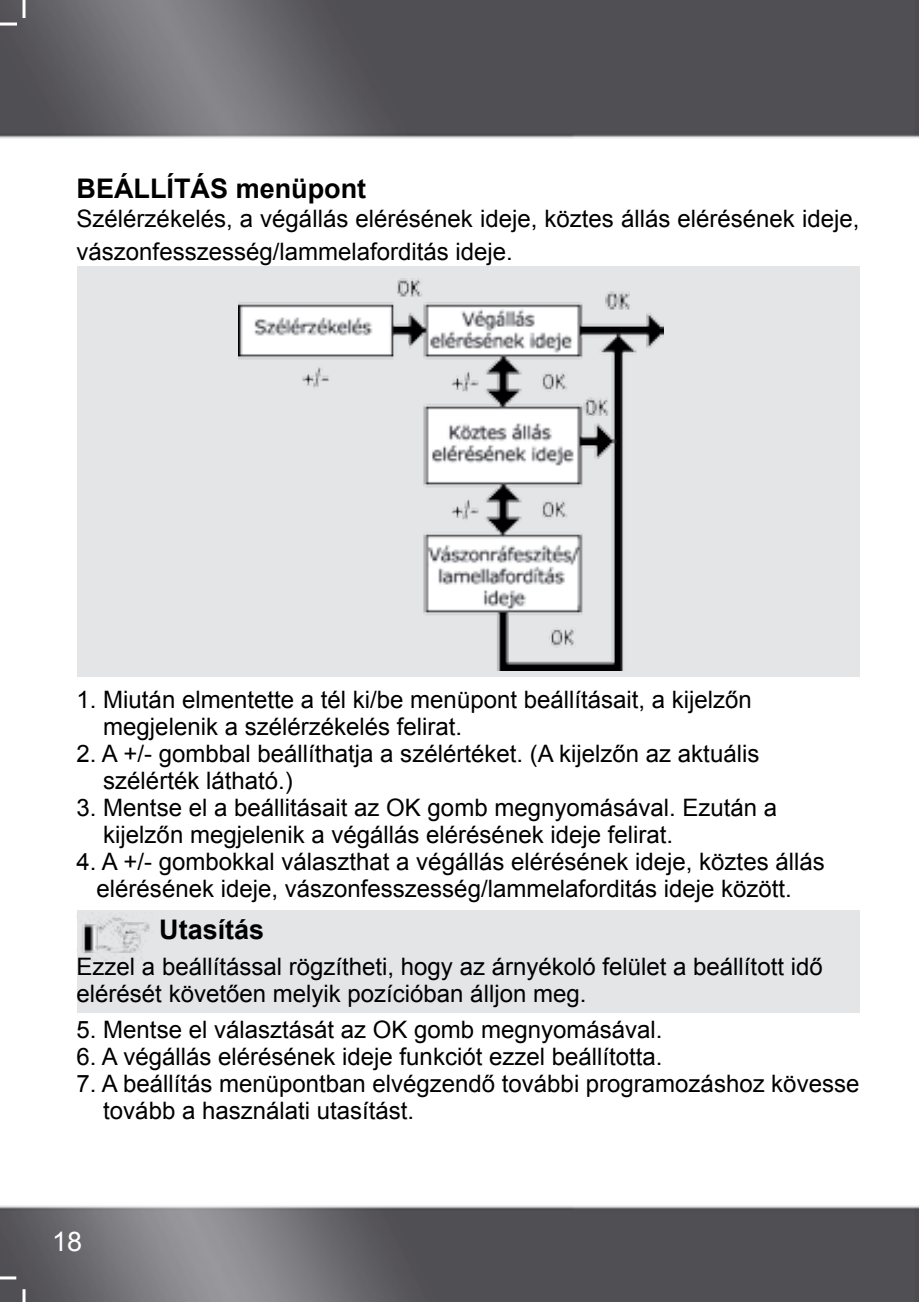
<style>
.page{position:relative;width:919px;height:1302px;background:#fff}
.page>*{position:absolute;margin:0;border:0;box-sizing:border-box;transform-origin:0 0}
.t1{font:700 27px "Arial";color:#000}
.t2{font:27px "Arial";color:#fff}
.t3{font:24px/27px "Arial";color:#000}
</style>
<div class="page">
<img style="left:0;top:0;width:919px;height:1301px">
<hr style="left:0;top:1276px;width:16px;height:3px;background:#fff">
<hr style="left:0;top:23px;width:17px;height:3px;background:#fff">
<svg style="left:23px;top:1288px;width:3px;height:13px"></svg>
<hr style="left:23px;top:0;width:3px;height:18px;background:#fff">
<div style="left:77px;top:910px;width:782px;height:102px;background:#e3e5e6"></div>
<div style="left:77px;top:266px;width:782px;height:410px;background:#e3e5e6"></div>
<img style="left:238px;top:278px;width:425px;height:392px">
<img style="left:81px;top:915px;width:69px;height:39px">
<p class="t1" style="left:77px;top:171px;width:291px">BEÁLLÍTÁS menüpont</p>
<p class="t3" style="left:77px;top:203px;width:784px;line-height:32.4px">Szélérzékelés, a végállás elérésének ideje, köztes állás elérésének ideje, vászonfesszesség/lammelaforditás ideje.</p>
<p class="t3" style="left:103px;top:686px;width:650px;text-indent:-27px">1. Miután elmentette a tél ki/be menüpont beállításait, a kijelzőn megjelenik a szélérzékelés felirat.</p>
<p class="t3" style="left:103px;top:740px;width:657px;text-indent:-27px">2. A +/- gombbal beállíthatja a szélértéket. (A kijelzőn az aktuális szélérték látható.)</p>
<p class="t3" style="left:103px;top:794px;width:675px;text-indent:-27px">3. Mentse el a beállitásait az OK gomb megnyomásával. Ezután a kijelzőn megjelenik a végállás elérésének ideje felirat.</p>
<p class="t3" style="left:77px;top:848px;width:749px;text-align:center">4. A +/- gombokkal választhat a végállás elérésének ideje, köztes állás elérésének ideje, vászonfesszesség/lammelaforditás ideje között.</p>
<p class="t1" style="left:159px;top:911px;width:107px">Utasítás</p>
<p class="t3" style="left:77px;top:953px;width:747px">Ezzel a beállítással rögzítheti, hogy az árnyékoló felület a beállított idő elérését követően melyik pozícióban álljon meg.</p>
<p class="t3" style="left:77px;top:1016px;width:587px">5. Mentse el választását az OK gomb megnyomásával.</p>
<p class="t3" style="left:77px;top:1043px;width:587px">6. A végállás elérésének ideje funkciót ezzel beállította.</p>
<p class="t3" style="left:103px;top:1070px;width:757px;text-indent:-27px">7. A beállítás menüpontban elvégzendő további programozáshoz kövesse tovább a használati utasítást.</p>
<p class="t2" style="left:52px;top:1223px;width:32px">18</p>
</div>
